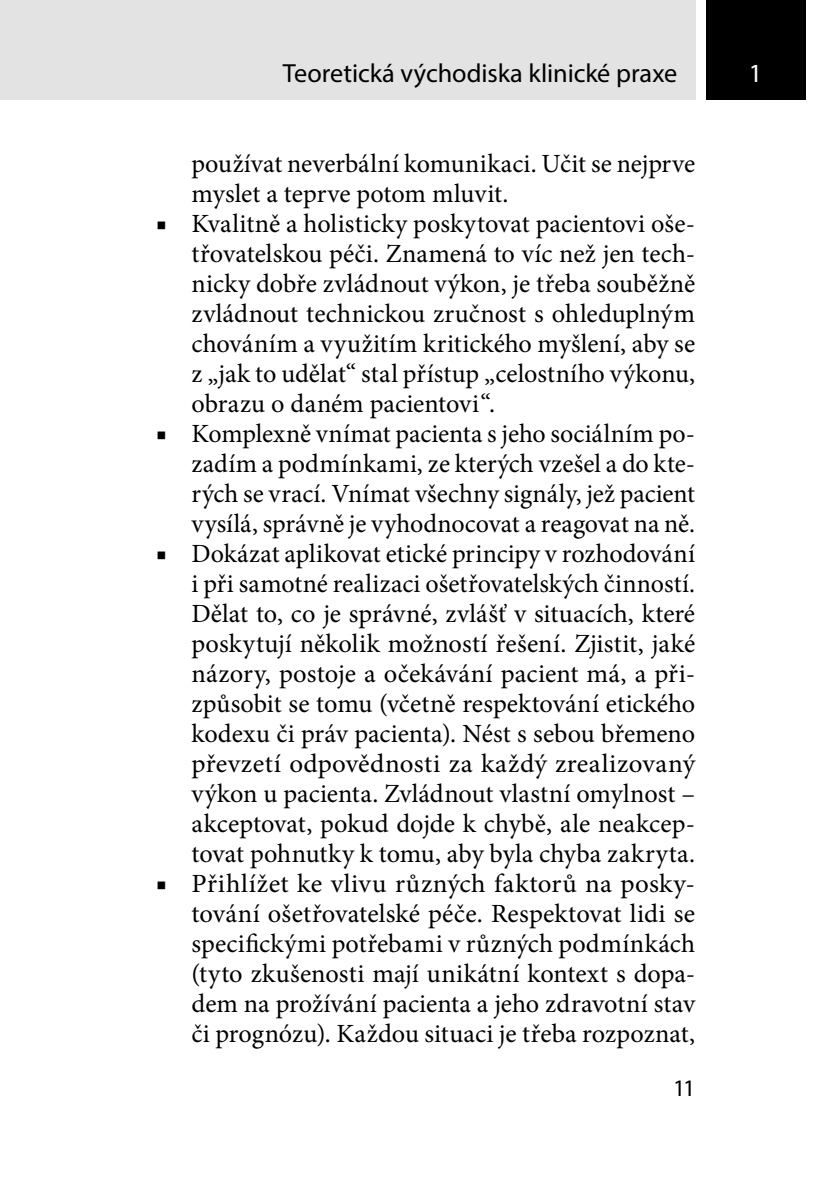
<style>
.page{position:relative;width:830px;height:1184px;background:#fff}
.page>*{position:absolute;margin:0;border:0;box-sizing:border-box;transform-origin:0 0}
.t1{font:26.25px/30px "Minion Pro";color:#000;text-align:justify}
.t2{font:26.25px "Myriad Pro";letter-spacing:-.005em;color:#000}
.t3{font:26.25px "Myriad Pro";color:#fff}
.t4{font:23.75px "Myriad Pro";color:#000}
</style>
<div class="page">
<div style="left:0;top:0;width:694px;height:99px;background:#e3e3e3"></div>
<div style="left:705px;top:0;width:99px;height:99px;background:#000"></div>
<p class="t2" style="left:282px;top:57px;width:396px">Teoretická východiska klinické praxe</p>
<p class="t3" style="left:748px;top:57px;width:15px">1</p>
<p class="t1" style="left:191px;top:148px;width:505px">používat neverbální komunikaci. Učit se nejprve myslet a teprve potom mluvit.</p>
<p class="t1" style="left:191px;top:208px;width:505px;text-indent:-35px">■ Kvalitně a holisticky poskytovat pacientovi oše&shy;třovatelskou péči. Znamená to víc než jen tech&shy;nicky dobře zvládnout výkon, je třeba souběžně zvládnout technickou zručnost s ohleduplným chováním a využitím kritického myšlení, aby se z „jak to udělat“ stal přístup „celostního výkonu, obrazu o daném pacientovi“.</p>
<p class="t1" style="left:191px;top:418px;width:505px;text-indent:-35px">■ Komplexně vnímat pacienta s jeho sociálním po&shy;zadím a podmínkami, ze kterých vzešel a do kte&shy;rých se vrací. Vnímat všechny signály, jež pacient vysílá, správně je vyhodnocovat a reagovat na ně.</p>
<p class="t1" style="left:191px;top:538px;width:505px;text-indent:-35px">■ Dokázat aplikovat etické principy v rozhodování i při samotné realizaci ošetřovatelských činností.<br>Dělat to, co je správné, zvlášť v situacích, které poskytují několik možností řešení. Zjistit, jaké názory, postoje a očekávání pacient má, a při&shy;způsobit se tomu (včetně respektování etického kodexu či práv pacienta). Nést s sebou břemeno převzetí odpovědnosti za každý zrealizovaný výkon u pacienta. Zvládnout vlastní omylnost – akceptovat, pokud dojde k chybě, ale neakcep&shy;tovat pohnutky k tomu, aby byla chyba zakryta.</p>
<p class="t1" style="left:191px;top:868px;width:505px;text-indent:-35px">■ Přihlížet ke vlivu různých faktorů na posky&shy;tování ošetřovatelské péče. Respektovat lidi se specifickými potřebami v různých podmínkách (tyto zkušenosti mají unikátní kontext s dopa&shy;dem na prožívání pacienta a jeho zdravotní stav či prognózu). Každou situaci je třeba rozpoznat,</p>
<p class="t4" style="left:672px;top:1073px;width:24px">11</p>
</div>
